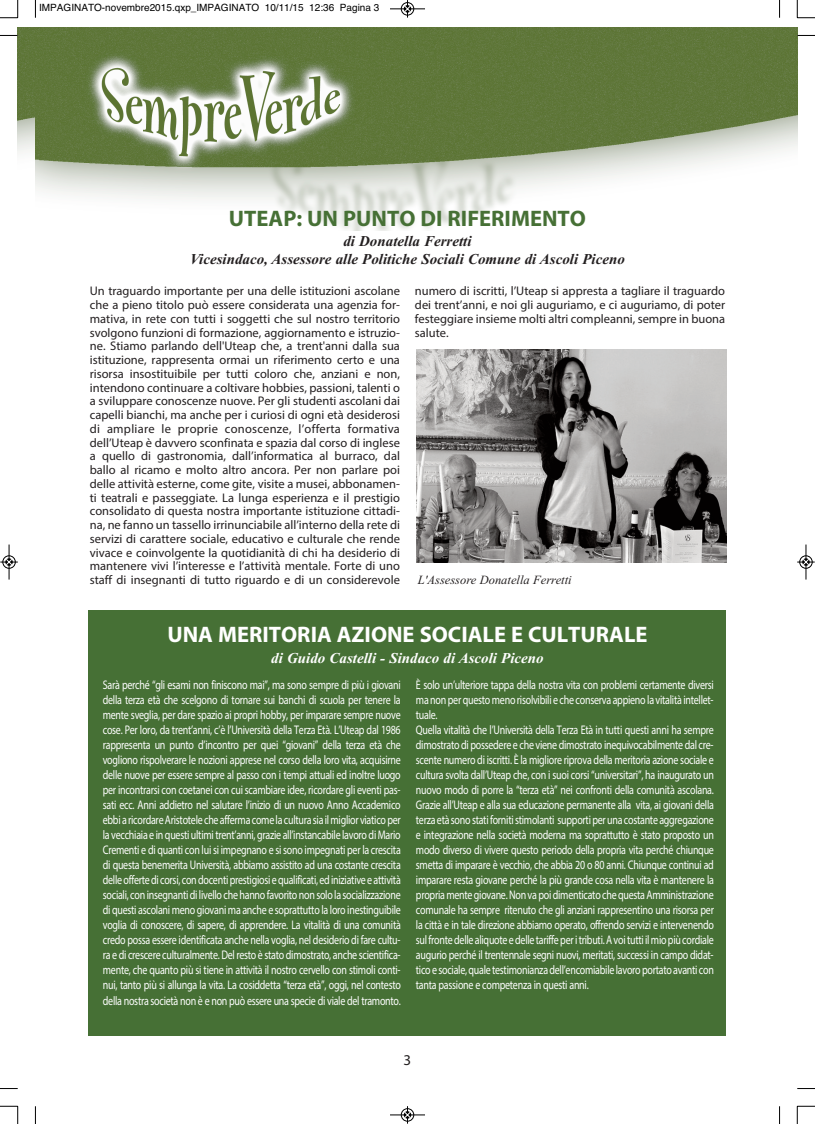
<style>
.page{position:relative;width:815px;height:1124px;background:#fff}
.page>*{position:absolute;margin:0;border:0;box-sizing:border-box;transform-origin:0 0}
.t1{font:700 22.5px "Myriad Pro";color:#fff}
.t2{font:700 22.5px "Myriad Pro";color:#467035}
.t3{font:italic 700 15px/18px "Times New Roman";color:#231f20;text-align:center}
.t4{font:italic 700 15px "Times New Roman";color:#fff}
.t5{font:15px "Myriad Pro";color:#231f20}
.t6{font:12.5px/15px "Myriad Pro";letter-spacing:-.025em;color:#fff;text-align:justify;scale:.8 1}
.t7{font:12.5px/13.8px "Myriad Pro";color:#231f20;text-align:justify}
.t8{font:italic 12.5px "Times New Roman";color:#231f20}
.t9{font:10px "Helvetica";color:#000}
</style>
<div class="page">
<img style="left:18px;top:28px;width:17px;height:125px">
<img style="left:35px;top:28px;width:762px;height:202px">
<div style="left:89px;top:610px;width:637px;height:425px;background:#467035"></div>
<img style="left:417px;top:349px;width:309px;height:213px">
<svg style="left:35px;top:0;width:1px;height:18px"></svg>
<svg style="left:0;top:35px;width:18px;height:1px"></svg>
<svg style="left:779px;top:0;width:1px;height:18px"></svg>
<svg style="left:797px;top:35px;width:18px;height:1px"></svg>
<svg style="left:35px;top:1106px;width:1px;height:17px"></svg>
<svg style="left:0;top:1088px;width:18px;height:1px"></svg>
<svg style="left:779px;top:1106px;width:1px;height:17px"></svg>
<svg style="left:797px;top:1088px;width:18px;height:1px"></svg>
<svg style="left:0;top:0;width:19px;height:19px"></svg>
<svg style="left:797px;top:0;width:18px;height:19px"></svg>
<svg style="left:0;top:1105px;width:19px;height:18px"></svg>
<svg style="left:797px;top:1105px;width:18px;height:18px"></svg>
<div style="left:401px;top:2px;width:13px;height:14px;border:1px solid #fff;border-radius:50%"></div>
<hr style="left:390px;top:9px;width:35px;height:1px;background:#000">
<div style="left:401px;top:2px;width:13px;height:13px;border:1px solid #000;border-radius:50%"></div>
<svg style="left:404px;top:0;width:7px;height:18px"></svg>
<hr style="left:390px;top:1114px;width:35px;height:1px;background:#000">
<div style="left:401px;top:1108px;width:13px;height:13px;border:1px solid #000;border-radius:50%"></div>
<svg style="left:404px;top:1106px;width:7px;height:17px"></svg>
<div style="left:2px;top:555px;width:14px;height:13px;border:1px solid #fff;border-radius:50%"></div>
<hr style="left:9px;top:544px;width:1px;height:35px;background:#000">
<div style="left:3px;top:555px;width:12px;height:13px;border:1px solid #000;border-radius:50%"></div>
<svg style="left:0;top:558px;width:18px;height:7px"></svg>
<div style="left:799px;top:555px;width:14px;height:13px;border:1px solid #fff;border-radius:50%"></div>
<hr style="left:806px;top:544px;width:1px;height:35px;background:#000">
<div style="left:800px;top:555px;width:12px;height:13px;border:1px solid #000;border-radius:50%"></div>
<svg style="left:797px;top:558px;width:18px;height:7px"></svg>
<p class="t9" style="left:39px;top:2px;width:342px">IMPAGINATO-novembre2015.qxp_IMPAGINATO 10/11/15 12:36 Pagina 3</p>
<h1 class="t2" style="left:229px;top:209px;width:359px">UTEAP: UN PUNTO DI RIFERIMENTO</h1>
<p class="t3" style="left:190px;top:232px;width:436px">di Donatella Ferretti<br>Vicesindaco, Assessore alle Politiche Sociali Comune di Ascoli Piceno</p>
<p class="t7" style="left:90px;top:285px;width:312px">Un traguardo importante per una delle istituzioni ascolane che a pieno titolo può essere considerata una agenzia for&shy;mativa, in rete con tutti i soggetti che sul nostro territorio svolgono funzioni di formazione, aggiornamento e istruzio&shy;ne. Stiamo parlando dell'Uteap che, a trent'anni dalla sua istituzione, rappresenta ormai un riferimento certo e una risorsa insostituibile per tutti coloro che, anziani e non, intendono continuare a coltivare hobbies, passioni, talenti o a sviluppare conoscenze nuove. Per gli studenti ascolani dai capelli bianchi, ma anche per i curiosi di ogni età desiderosi di ampliare le proprie conoscenze, l’offerta formativa dell’Uteap è davvero sconfinata e spazia dal corso di inglese a quello di gastronomia, dall’informatica al burraco, dal ballo al ricamo e molto altro ancora. Per non parlare poi delle attività esterne, come gite, visite a musei, abbonamen&shy;ti teatrali e passeggiate. La lunga esperienza e il prestigio consolidato di questa nostra importante istituzione cittadi&shy;na, ne fanno un tassello irrinunciabile all’interno della rete di servizi di carattere sociale, educativo e culturale che rende vivace e coinvolgente la quotidianità di chi ha desiderio di mantenere vivi l’interesse e l’attività mentale. Forte di uno staff di insegnanti di tutto riguardo e di un considerevole</p>
<p class="t7" style="left:415px;top:285px;width:312px">numero di iscritti, l’Uteap si appresta a tagliare il traguardo dei trent’anni, e noi gli auguriamo, e ci auguriamo, di poter festeggiare insieme molti altri compleanni, sempre in buona salute.</p>
<p class="t8" style="left:418px;top:572px;width:155px">L'Assessore Donatella Ferretti</p>
<h1 class="t1" style="left:167px;top:626px;width:482px">UNA MERITORIA AZIONE SOCIALE E CULTURALE</h1>
<p class="t4" style="left:271px;top:648px;width:274px">di Guido Castelli - Sindaco di Ascoli Piceno</p>
<p class="t6" style="left:103px;top:678px;width:374px">Sarà perché “gli esami non finiscono mai”, ma sono sempre di più i giovani della terza età che scelgono di tornare sui banchi di scuola per tenere la mente sveglia, per dare spazio ai propri hobby, per imparare sempre nuove cose. Per loro, da trent’anni, c’è l’Università della Terza Età. L’Uteap dal 1986 rappresenta un punto d’incontro per quei “giovani” della terza età che vogliono rispolverare le nozioni apprese nel corso della loro vita, acquisirne delle nuove per essere sempre al passo con i tempi attuali ed inoltre luogo per incontrarsi con coetanei con cui scambiare idee, ricordare gli eventi pas&shy;sati ecc. Anni addietro nel salutare l’inizio di un nuovo Anno Accademico ebbi a ricordareAristotele che afferma come la cultura sia ilmiglior viaticoper la vecchiaia e in questi ultimi trent’anni, grazie all’instancabile lavoro di Mario Crementi e di quanti con lui si impegnano e si sono impegnati per la crescita di questa benemerita Università, abbiamo assistito ad una costante crescita delle offerte di corsi, con docenti prestigiosi e qualificati, ed iniziative e attività sociali, con insegnanti di livello che hanno favorito non solo la socializzazione di questi ascolani meno giovani ma anche e soprattutto la loro inestinguibile voglia di conoscere, di sapere, di apprendere. La vitalità di una comunità credo possa essere identificata anche nella voglia, nel desiderio di fare cultu&shy;ra e di crescere culturalmente. Del resto è stato dimostrato, anche scientifica&shy;mente, che quanto più si tiene in attività il nostro cervello con stimoli conti&shy;nui, tanto più si allunga la vita. La cosiddetta “terza età”, oggi, nel contesto della nostra società non è e non può essere una specie di viale del tramonto.</p>
<p class="t6" style="left:416px;top:678px;width:374px;text-align:left">È solo un’ulteriore tappa della nostra vita con problemi certamente diversi ma non per questo meno risolvibili e che conserva appieno la vitalità intellet&shy;tuale.<br>Quella vitalità che l’Università della Terza Età in tutti questi anni ha sempre dimostrato di possedere e che viene dimostrato inequivocabilmente dal cre&shy;scente numero di iscritti. È la migliore riprova della meritoria azione sociale e cultura svolta dall’Uteap che, con i suoi corsi “universitari”, ha inaugurato un nuovo modo di porre la “terza età” nei confronti della comunità ascolana.<br>Grazie all’Uteap e alla sua educazione permanente alla vita, ai giovani della terza età sono stati forniti stimolanti supporti per una costante aggregazione e integrazione nella società moderna ma soprattutto è stato proposto un modo diverso di vivere questo periodo della propria vita perché chiunque smetta di imparare è vecchio, che abbia 20 o 80 anni. Chiunque continui ad imparare resta giovane perché la più grande cosa nella vita è mantenere la propria mente giovane. Non va poi dimenticato che questa Amministrazione comunale ha sempre ritenuto che gli anziani rappresentino una risorsa per la città e in tale direzione abbiamo operato, offrendo servizi e intervenendo sul fronte delle aliquote e delle tariffe per i tributi. A voi tutti il mio più cordiale augurio perché il trentennale segni nuovi, meritati, successi in campo didat&shy;tico e sociale, quale testimonianza dell’encomiabile lavoro portato avanti con tanta passione e competenza in questi anni.</p>
<p class="t5" style="left:404px;top:1054px;width:9px">3</p>
</div>
